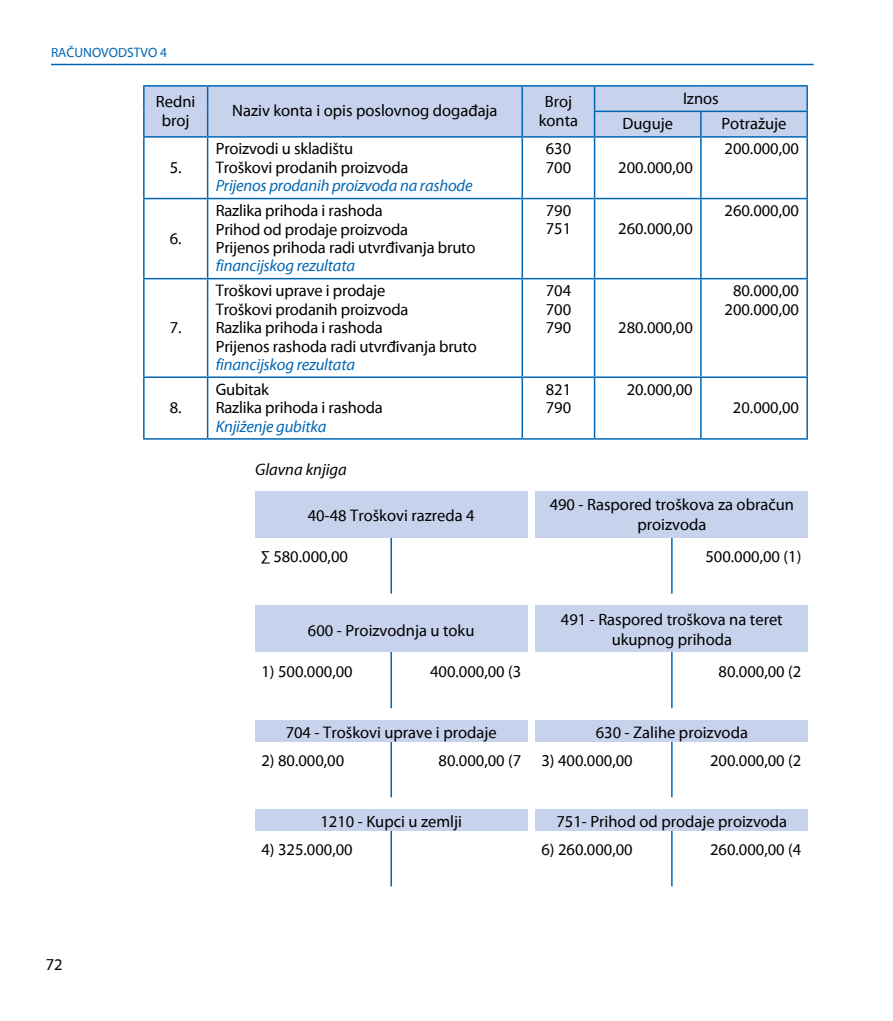
<style>
.page{position:relative;width:893px;height:1021px;background:#fff}
.page>*{position:absolute;margin:0;border:0;box-sizing:border-box;transform-origin:0 0}
.t1{font:16.5px/18.5px "FS Myriad Pro";color:#000}
.t2{font:italic 16.5px "FS Myriad Pro";letter-spacing:-.01em;color:#0066b3}
.t3{font:italic 16.5px "FS Myriad Pro";color:#000}
.t4{font:13.5px "FS Myriad Pro";color:#0066b3}
</style>
<div class="page">
<hr style="left:51px;top:64px;width:763px;height:1px;background:#0066b3">
<svg style="left:145px;top:138px;width:661px;height:300px"></svg>
<hr style="left:143px;top:85px;width:65px;height:2px;background:#0066b3">
<hr style="left:143px;top:87px;width:2px;height:24px;background:#0066b3">
<hr style="left:208px;top:85px;width:314px;height:2px;background:#0066b3">
<hr style="left:522px;top:85px;width:73px;height:2px;background:#0066b3">
<hr style="left:143px;top:111px;width:2px;height:25px;background:#0066b3">
<hr style="left:595px;top:85px;width:106px;height:2px;background:#0066b3">
<hr style="left:701px;top:85px;width:107px;height:2px;background:#0066b3">
<hr style="left:806px;top:87px;width:2px;height:24px;background:#0066b3">
<div style="left:144px;top:86px;width:663px;height:50px;background:#c7d2ec"></div>
<hr style="left:701px;top:111px;width:107px;height:1px;background:#0066b3">
<hr style="left:700px;top:112px;width:2px;height:24px;background:#0066b3">
<hr style="left:806px;top:112px;width:2px;height:24px;background:#0066b3">
<hr style="left:143px;top:136px;width:65px;height:2px;background:#0066b3">
<hr style="left:143px;top:138px;width:2px;height:60px;background:#0066b3">
<hr style="left:208px;top:136px;width:314px;height:2px;background:#0066b3">
<hr style="left:207px;top:138px;width:1px;height:60px;background:#0066b3">
<hr style="left:522px;top:136px;width:73px;height:2px;background:#0066b3">
<hr style="left:521px;top:138px;width:2px;height:60px;background:#0066b3">
<hr style="left:595px;top:136px;width:106px;height:2px;background:#0066b3">
<hr style="left:594px;top:138px;width:1px;height:60px;background:#0066b3">
<hr style="left:701px;top:136px;width:107px;height:2px;background:#0066b3">
<hr style="left:700px;top:138px;width:2px;height:60px;background:#0066b3">
<hr style="left:806px;top:138px;width:2px;height:60px;background:#0066b3">
<hr style="left:143px;top:198px;width:65px;height:1px;background:#0066b3">
<hr style="left:143px;top:199px;width:2px;height:79px;background:#0066b3">
<hr style="left:208px;top:198px;width:314px;height:1px;background:#0066b3">
<hr style="left:207px;top:199px;width:1px;height:79px;background:#0066b3">
<hr style="left:522px;top:198px;width:73px;height:1px;background:#0066b3">
<hr style="left:521px;top:199px;width:2px;height:79px;background:#0066b3">
<hr style="left:595px;top:198px;width:106px;height:1px;background:#0066b3">
<hr style="left:594px;top:199px;width:1px;height:79px;background:#0066b3">
<hr style="left:701px;top:198px;width:107px;height:1px;background:#0066b3">
<hr style="left:700px;top:199px;width:2px;height:79px;background:#0066b3">
<hr style="left:806px;top:199px;width:2px;height:79px;background:#0066b3">
<hr style="left:143px;top:278px;width:65px;height:1px;background:#0066b3">
<hr style="left:143px;top:279px;width:2px;height:97px;background:#0066b3">
<hr style="left:208px;top:278px;width:314px;height:1px;background:#0066b3">
<hr style="left:207px;top:279px;width:1px;height:97px;background:#0066b3">
<hr style="left:522px;top:278px;width:73px;height:1px;background:#0066b3">
<hr style="left:521px;top:279px;width:2px;height:97px;background:#0066b3">
<hr style="left:595px;top:278px;width:106px;height:1px;background:#0066b3">
<hr style="left:594px;top:279px;width:1px;height:97px;background:#0066b3">
<hr style="left:701px;top:278px;width:107px;height:1px;background:#0066b3">
<hr style="left:700px;top:279px;width:2px;height:97px;background:#0066b3">
<hr style="left:806px;top:279px;width:2px;height:97px;background:#0066b3">
<hr style="left:143px;top:376px;width:65px;height:2px;background:#0066b3">
<hr style="left:143px;top:378px;width:2px;height:60px;background:#0066b3">
<hr style="left:208px;top:376px;width:314px;height:2px;background:#0066b3">
<hr style="left:207px;top:378px;width:1px;height:60px;background:#0066b3">
<hr style="left:522px;top:376px;width:73px;height:2px;background:#0066b3">
<hr style="left:521px;top:378px;width:2px;height:60px;background:#0066b3">
<hr style="left:595px;top:376px;width:106px;height:2px;background:#0066b3">
<hr style="left:594px;top:378px;width:1px;height:60px;background:#0066b3">
<hr style="left:701px;top:376px;width:107px;height:2px;background:#0066b3">
<hr style="left:700px;top:378px;width:2px;height:60px;background:#0066b3">
<hr style="left:806px;top:378px;width:2px;height:60px;background:#0066b3">
<hr style="left:143px;top:438px;width:65px;height:1px;background:#0066b3">
<hr style="left:208px;top:438px;width:314px;height:1px;background:#0066b3">
<hr style="left:522px;top:438px;width:73px;height:1px;background:#0066b3">
<hr style="left:595px;top:438px;width:106px;height:1px;background:#0066b3">
<hr style="left:701px;top:438px;width:107px;height:1px;background:#0066b3">
<hr style="left:390px;top:536px;width:2px;height:57px;background:#0066b3">
<hr style="left:671px;top:536px;width:2px;height:57px;background:#0066b3">
<div style="left:255px;top:491px;width:272px;height:46px;background:#c7d2ec"></div>
<div style="left:536px;top:491px;width:272px;height:46px;background:#c7d2ec"></div>
<hr style="left:390px;top:651px;width:2px;height:57px;background:#0066b3">
<hr style="left:671px;top:651px;width:2px;height:57px;background:#0066b3">
<div style="left:255px;top:605px;width:272px;height:47px;background:#c7d2ec"></div>
<div style="left:536px;top:605px;width:272px;height:47px;background:#c7d2ec"></div>
<hr style="left:390px;top:740px;width:2px;height:57px;background:#0066b3">
<hr style="left:671px;top:740px;width:2px;height:57px;background:#0066b3">
<div style="left:255px;top:720px;width:272px;height:21px;background:#c7d2ec"></div>
<div style="left:536px;top:720px;width:272px;height:21px;background:#c7d2ec"></div>
<hr style="left:390px;top:829px;width:2px;height:57px;background:#0066b3">
<hr style="left:671px;top:829px;width:2px;height:57px;background:#0066b3">
<div style="left:255px;top:809px;width:272px;height:21px;background:#c7d2ec"></div>
<div style="left:536px;top:809px;width:272px;height:21px;background:#c7d2ec"></div>
<p class="t4" style="left:51px;top:45px;width:118px">RAČUNOVODSTVO 4</p>
<p class="t1" style="left:156px;top:93px;width:41px;text-align:center">Redni broj</p>
<p class="t1" style="left:232px;top:102px;width:267px">Naziv konta i opis poslovnog događaja</p>
<p class="t1" style="left:539px;top:93px;width:41px;text-align:center">Broj konta</p>
<p class="t1" style="left:683px;top:89px;width:37px">Iznos</p>
<p class="t1" style="left:622px;top:115px;width:52px">Duguje</p>
<p class="t1" style="left:721px;top:115px;width:67px">Potražuje</p>
<p class="t1" style="left:46px;top:955px;width:18px">72</p>
<p class="t1" style="left:170px;top:158px;width:13px">5.</p>
<p class="t1" style="left:216px;top:140px;width:194px">Proizvodi u skladištu<br>Troškovi prodanih proizvoda</p>
<p class="t2" style="left:216px;top:177px;width:258px">Prijenos prodanih proizvoda na rashode</p>
<p class="t1" style="left:546px;top:140px;width:27px">630<br>700</p>
<p class="t1" style="left:618px;top:158px;width:76px">200.000,00</p>
<p class="t1" style="left:724px;top:140px;width:76px">200.000,00</p>
<p class="t1" style="left:170px;top:229px;width:13px">6.</p>
<p class="t1" style="left:216px;top:202px;width:261px">Razlika prihoda i rashoda<br>Prihod od prodaje proizvoda<br>Prijenos prihoda radi utvrđivanja bruto</p>
<p class="t2" style="left:216px;top:257px;width:141px">financijskog rezultata</p>
<p class="t1" style="left:546px;top:202px;width:27px">790<br>751</p>
<p class="t1" style="left:618px;top:220px;width:76px">260.000,00</p>
<p class="t1" style="left:724px;top:202px;width:76px">260.000,00</p>
<p class="t1" style="left:170px;top:318px;width:13px">7.</p>
<p class="t1" style="left:216px;top:282px;width:263px">Troškovi uprave i prodaje<br>Troškovi prodanih proizvoda<br>Razlika prihoda i rashoda<br>Prijenos rashoda radi utvrđivanja bruto</p>
<p class="t2" style="left:216px;top:355px;width:141px">financijskog rezultata</p>
<p class="t1" style="left:546px;top:282px;width:27px;text-align:justify">704<br>700<br>790</p>
<p class="t1" style="left:618px;top:318px;width:76px">280.000,00</p>
<p class="t1" style="left:724px;top:282px;width:76px;text-align:center">80.000,00<br>200.000,00</p>
<p class="t1" style="left:170px;top:399px;width:13px">8.</p>
<p class="t1" style="left:216px;top:380px;width:169px">Gubitak<br>Razlika prihoda i rashoda</p>
<p class="t2" style="left:216px;top:417px;width:112px">Knjiženje gubitka</p>
<p class="t1" style="left:546px;top:380px;width:27px">821<br>790</p>
<p class="t1" style="left:627px;top:380px;width:68px">20.000,00</p>
<p class="t1" style="left:733px;top:398px;width:68px">20.000,00</p>
<p class="t3" style="left:255px;top:460px;width:93px">Glavna knjiga</p>
<p class="t1" style="left:308px;top:506px;width:168px">40-48 Troškovi razreda 4</p>
<p class="t1" style="left:262px;top:547px;width:88px">∑ 580.000,00</p>
<p class="t1" style="left:705px;top:547px;width:97px">500.000,00 (1)</p>
<p class="t1" style="left:550px;top:495px;width:246px;line-height:19.8px;text-align:center">490 - Raspored troškova za obračun proizvoda</p>
<p class="t1" style="left:561px;top:610px;width:223px;line-height:19.8px;text-align:center">491 - Raspored troškova na teret ukupnog prihoda</p>
<p class="t1" style="left:308px;top:621px;width:168px">600 - Proizvodnja u toku</p>
<p class="t1" style="left:262px;top:662px;width:93px">1) 500.000,00</p>
<p class="t1" style="left:430px;top:662px;width:93px">400.000,00 (3</p>
<p class="t1" style="left:719px;top:662px;width:84px">80.000,00 (2</p>
<p class="t1" style="left:286px;top:723px;width:213px">704 - Troškovi uprave i prodaje</p>
<p class="t1" style="left:261px;top:751px;width:84px">2) 80.000,00</p>
<p class="t1" style="left:439px;top:751px;width:196px">80.000,00 (7 3) 400.000,00</p>
<p class="t1" style="left:710px;top:751px;width:93px">200.000,00 (2</p>
<p class="t1" style="left:596px;top:723px;width:154px">630 - Zalihe proizvoda</p>
<p class="t1" style="left:320px;top:812px;width:143px">1210 - Kupci u zemlji</p>
<p class="t1" style="left:261px;top:840px;width:93px">4) 325.000,00</p>
<p class="t1" style="left:541px;top:840px;width:93px">6) 260.000,00</p>
<p class="t1" style="left:710px;top:840px;width:93px">260.000,00 (4</p>
<p class="t1" style="left:556px;top:812px;width:232px">751- Prihod od prodaje proizvoda</p>
</div>
